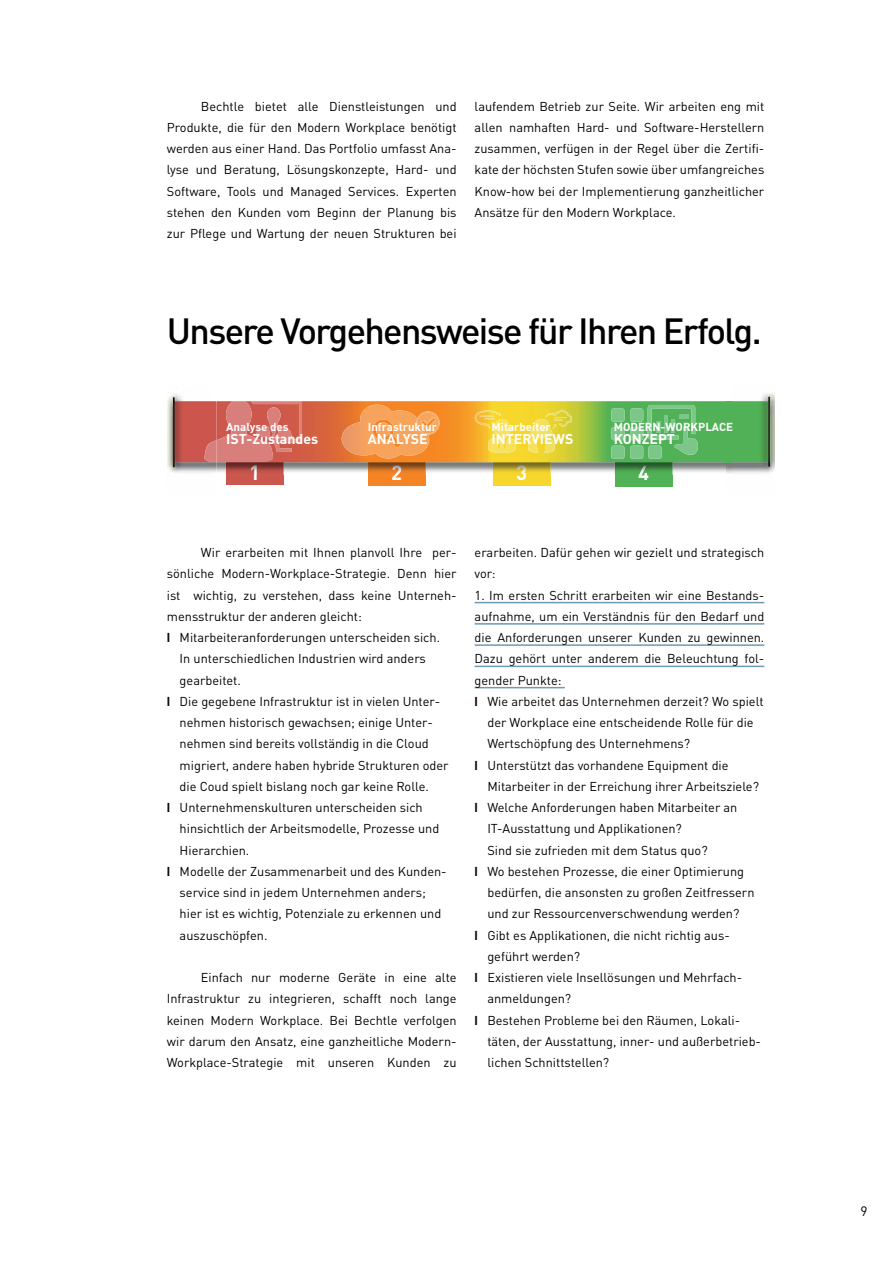
<style>
.page{position:relative;width:893px;height:1263px;background:#fff}
.page>*{position:absolute;margin:0;border:0;box-sizing:border-box;transform-origin:0 0}
.t1{font:500 36px "Bechtle DIN";letter-spacing:-.045em;color:#000}
.t2{font:700 20.1px "Bechtle DIN";color:#fff}
.t3{font:700 14.1px "Bechtle DIN";color:#fff}
.t4{font:13.5px "Bechtle DIN";color:#000}
.t5{font:12.75px/21.3px "Bechtle DIN";color:#000;text-align:justify}
.t6{font:700 11.55px "Bechtle DIN";color:#fff}
.s1{font-weight:700}
</style>
<div class="page">
<hr style="left:475px;top:602px;width:289px;height:1px;background:#6d9ab4">
<hr style="left:475px;top:623px;width:289px;height:2px;background:#6d9ab4">
<hr style="left:475px;top:644px;width:289px;height:2px;background:#6d9ab4">
<hr style="left:475px;top:666px;width:289px;height:1px;background:#6d9ab4">
<hr style="left:475px;top:687px;width:90px;height:1px;background:#6d9ab4">
<div style="left:226px;top:458px;width:57px;height:27px;background:#cc574e"></div>
<div style="left:368px;top:459px;width:58px;height:27px;background:#f58424"></div>
<div style="left:493px;top:459px;width:57px;height:27px;background:#f7d72c"></div>
<div style="left:615px;top:460px;width:57px;height:26px;background:#51b156"></div>
<img style="left:761px;top:393px;width:14px;height:7px">
<img style="left:732px;top:400px;width:43px;height:73px">
<img style="left:769px;top:397px;width:1px;height:70px">
<img style="left:167px;top:394px;width:16px;height:6px">
<img style="left:167px;top:400px;width:43px;height:73px">
<img style="left:173px;top:397px;width:1px;height:70px">
<img style="left:205px;top:443px;width:5px;height:19px">
<svg style="left:210px;top:401px;width:522px;height:74px;background:#bfa15a"></svg>
<p class="t5" style="left:167px;top:94px;width:291px;text-indent:34px">Bechtle bietet alle Dienstleistungen und Produkte, die für den Modern Workplace benötigt werden aus einer Hand. Das Portfolio umfasst Ana&shy;lyse und Beratung, Lösungskonzepte, Hard- und Software, Tools und Managed Services. Experten stehen den Kunden vom Beginn der Planung bis zur Pflege und Wartung der neuen Strukturen bei</p>
<p class="t5" style="left:475px;top:94px;width:291px">laufendem Betrieb zur Seite. Wir arbeiten eng mit allen namhaften Hard- und Software-Herstellern zusammen, verfügen in der Regel über die Zertifi&shy;kate der höchsten Stufen sowie über umfangreiches Know-how bei der Implementierung ganzheitlicher Ansätze für den Modern Workplace.</p>
<h1 class="t1" style="left:167px;top:302px;width:596px">Unsere Vorgehensweise für Ihren Erfolg.</h1>
<p class="t6" style="left:226px;top:417px;width:64px">Analyse des</p>
<p class="t3" style="left:226px;top:427px;width:93px">IST-Zustandes</p>
<p class="t6" style="left:368px;top:417px;width:71px">Infrastruktur</p>
<p class="t3" style="left:368px;top:427px;width:61px">ANALYSE</p>
<p class="t6" style="left:492px;top:417px;width:61px">Mitarbeiter</p>
<p class="t3" style="left:492px;top:427px;width:83px">INTERVIEWS</p>
<p class="t6" style="left:614px;top:417px;width:121px">MODERN-WORKPLACE</p>
<p class="t3" style="left:614px;top:427px;width:63px">KONZEPT</p>
<h2 class="t2" style="left:249px;top:456px;width:12px">1</h2>
<h2 class="t2" style="left:391px;top:456px;width:12px">2</h2>
<h2 class="t2" style="left:516px;top:456px;width:12px">3</h2>
<h2 class="t2" style="left:638px;top:456px;width:12px">4</h2>
<p class="t5" style="left:201px;top:540px;width:257px">Wir erarbeiten mit Ihnen planvoll Ihre per-</p>
<p class="t5" style="left:167px;top:562px;width:291px">sönliche Modern-Workplace-Strategie. Denn hier</p>
<p class="t5" style="left:167px;top:583px;width:291px">ist wichtig, zu verstehen, dass keine Unterneh-</p>
<p class="t5" style="left:167px;top:604px;width:196px">mensstruktur der anderen gleicht:</p>
<p class="t5" style="left:167px;top:625px;width:275px"><span class="s1">ӏ</span> Mitarbeiteranforderungen unterscheiden sich.</p>
<p class="t5" style="left:180px;top:647px;width:248px">In unterschiedlichen Industrien wird anders</p>
<p class="t5" style="left:180px;top:668px;width:63px">gearbeitet.</p>
<p class="t5" style="left:167px;top:689px;width:275px"><span class="s1">ӏ</span> Die gegebene Infrastruktur ist in vielen Unter-</p>
<p class="t5" style="left:180px;top:710px;width:255px">nehmen historisch gewachsen; einige Unter-</p>
<p class="t5" style="left:180px;top:732px;width:251px">nehmen sind bereits vollständig in die Cloud</p>
<p class="t5" style="left:180px;top:753px;width:270px">migriert, andere haben hybride Strukturen oder</p>
<p class="t5" style="left:180px;top:774px;width:251px">die Coud spielt bislang noch gar keine Rolle.</p>
<p class="t5" style="left:167px;top:795px;width:257px"><span class="s1">ӏ</span> Unternehmenskulturen unterscheiden sich</p>
<p class="t5" style="left:180px;top:817px;width:261px">hinsichtlich der Arbeitsmodelle, Prozesse und</p>
<p class="t5" style="left:180px;top:838px;width:71px">Hierarchien.</p>
<p class="t5" style="left:167px;top:859px;width:281px"><span class="s1">ӏ</span> Modelle der Zusammenarbeit und des Kunden-</p>
<p class="t5" style="left:180px;top:881px;width:248px">service sind in jedem Unternehmen anders;</p>
<p class="t5" style="left:180px;top:902px;width:263px">hier ist es wichtig, Potenziale zu erkennen und</p>
<p class="t5" style="left:180px;top:923px;width:89px">auszuschöpfen.</p>
<p class="t5" style="left:167px;top:966px;width:291px;text-indent:34px">Einfach nur moderne Geräte in eine alte Infrastruktur zu integrieren, schafft noch lange keinen Modern Workplace. Bei Bechtle verfolgen wir darum den Ansatz, eine ganzheitliche Modern-Workplace-Strategie mit unseren Kunden zu</p>
<p class="t5" style="left:475px;top:540px;width:291px">erarbeiten. Dafür gehen wir gezielt und strategisch vor:</p>
<p class="t5" style="left:475px;top:583px;width:291px">1. Im ersten Schritt erarbeiten wir eine Bestands-</p>
<p class="t5" style="left:475px;top:604px;width:291px">aufnahme, um ein Verständnis für den Bedarf und</p>
<p class="t5" style="left:475px;top:626px;width:291px">die Anforderungen unserer Kunden zu gewinnen.</p>
<p class="t5" style="left:475px;top:647px;width:291px">Dazu gehört unter anderem die Beleuchtung fol-</p>
<p class="t5" style="left:475px;top:668px;width:89px">gender Punkte:</p>
<p class="t5" style="left:475px;top:689px;width:291px"><span class="s1">ӏ</span> Wie arbeitet das Unternehmen derzeit? Wo spielt</p>
<p class="t5" style="left:487px;top:711px;width:268px">der Workplace eine entscheidende Rolle für die</p>
<p class="t5" style="left:487px;top:732px;width:204px">Wertschöpfung des Unternehmens?</p>
<p class="t5" style="left:475px;top:753px;width:255px"><span class="s1">ӏ</span> Unterstützt das vorhandene Equipment die</p>
<p class="t5" style="left:487px;top:774px;width:273px">Mitarbeiter in der Erreichung ihrer Arbeitsziele?</p>
<p class="t5" style="left:475px;top:796px;width:264px"><span class="s1">ӏ</span> Welche Anforderungen haben Mitarbeiter an</p>
<p class="t5" style="left:487px;top:817px;width:196px">IT-Ausstattung und Applikationen?</p>
<p class="t5" style="left:487px;top:838px;width:222px">Sind sie zufrieden mit dem Status quo?</p>
<p class="t5" style="left:475px;top:859px;width:271px"><span class="s1">ӏ</span> Wo bestehen Prozesse, die einer Optimierung</p>
<p class="t5" style="left:487px;top:881px;width:269px">bedürfen, die ansonsten zu großen Zeitfressern</p>
<p class="t5" style="left:487px;top:902px;width:253px">und zur Ressourcenverschwendung werden?</p>
<p class="t5" style="left:475px;top:923px;width:257px"><span class="s1">ӏ</span> Gibt es Applikationen, die nicht richtig aus-</p>
<p class="t5" style="left:487px;top:944px;width:94px">geführt werden?</p>
<p class="t5" style="left:475px;top:966px;width:269px"><span class="s1">ӏ</span> Existieren viele Insellösungen und Mehrfach-</p>
<p class="t5" style="left:487px;top:987px;width:85px">anmeldungen?</p>
<p class="t5" style="left:475px;top:1008px;width:267px"><span class="s1">ӏ</span> Bestehen Probleme bei den Räumen, Lokali-</p>
<p class="t5" style="left:487px;top:1029px;width:275px">täten, der Ausstattung, inner- und außerbetrieb-</p>
<p class="t5" style="left:487px;top:1051px;width:123px">lichen Schnittstellen?</p>
<p class="t4" style="left:860px;top:1201px;width:9px">9</p>
</div>
